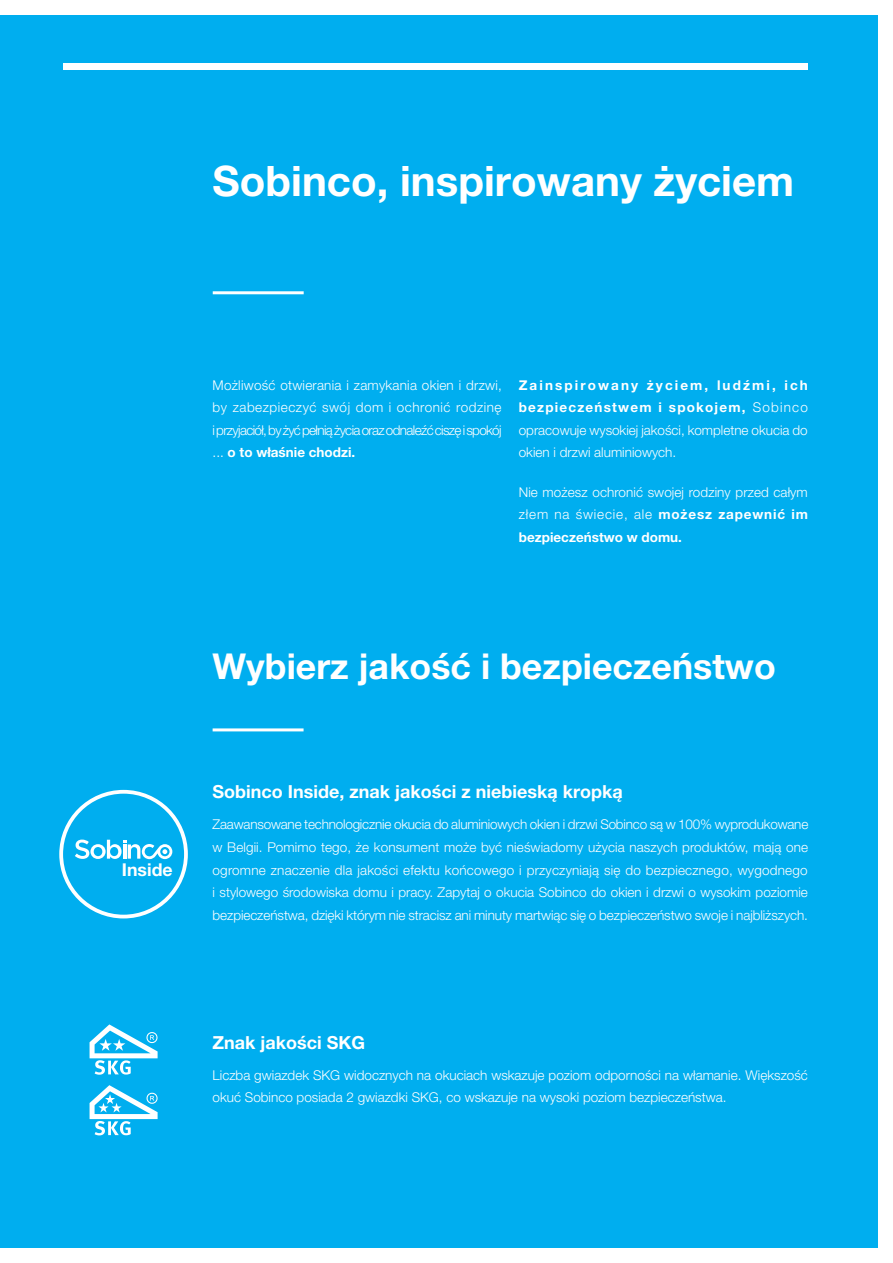
<style>
.page{position:relative;width:893px;height:1263px;background:#fff}
.page>*{position:absolute;margin:0;border:0;box-sizing:border-box;transform-origin:0 0}
.Titel_2{font:700 42px "Helvetica Neue LT Pro";color:#fff}
.Ondertitels{font:700 35.7px "Helvetica Neue LT Pro";color:#fff}
.Titeltje_bodytekst{font:700 18px "Helvetica Neue LT Pro";color:#fff}
.titels_kleiner{font:700 17.7px "Helvetica Neue LT Std";color:#fff}
.Bodytekst{font:300 13.5px/22.5px "Helvetica Neue LT Pro";color:#fff;text-align:justify}
.s1{font-weight:700}
</style>
<div class="page">
<div style="left:0;top:15px;width:878px;height:1233px;background:#00aeef"></div>
<p class="Titel_2" style="left:213px;top:155px;width:583px">Sobinco, inspirowany życiem</p>
<p class="Bodytekst" style="left:213px;top:374px;width:291px">Możliwość otwierania i zamykania okien i drzwi, by zabezpieczyć swój dom i ochronić rodzinę i przyjaciół, by żyć pełnią życia oraz odnaleźć ciszę i spokój ... <span class="s1">o to właśnie chodzi.</span></p>
<p class="Bodytekst" style="left:519px;top:374px;width:291px"><span class="s1">Zainspirowany życiem, ludźmi, ich bezpieczeństwem i spokojem,</span> Sobinco opracowuje wysokiej jakości, kompletne okucia do okien i drzwi aluminiowych.</p>
<p class="Bodytekst" style="left:519px;top:481px;width:291px">Nie możesz ochronić swojej rodziny przed całym złem na świecie, ale <span class="s1">możesz zapewnić im bezpieczeństwo w domu.</span></p>
<p class="titels_kleiner" style="left:122px;top:859px;width:52px">Inside</p>
<p class="Ondertitels" style="left:213px;top:644px;width:565px">Wybierz jakość i bezpieczeństwo</p>
<p class="Titeltje_bodytekst" style="left:213px;top:781px;width:412px">Sobinco Inside, znak jakości z niebieską kropką</p>
<p class="Bodytekst" style="left:213px;top:813px;width:597px">Zaawansowane technologicznie okucia do aluminiowych okien i drzwi Sobinco są w 100% wyprodukowane w Belgii. Pomimo tego, że konsument może być nieświadomy użycia naszych produktów, mają one ogromne znaczenie dla jakości efektu końcowego i przyczyniają się do bezpiecznego, wygodnego i stylowego środowiska domu i pracy. Zapytaj o okucia Sobinco do okien i drzwi o wysokim poziomie bezpieczeństwa, dzięki którym nie stracisz ani minuty martwiąc się o bezpieczeństwo swoje i najbliższych.</p>
<p class="Titeltje_bodytekst" style="left:213px;top:1031px;width:154px">Znak jakości SKG</p>
<p class="Bodytekst" style="left:213px;top:1063px;width:597px">Liczba gwiazdek SKG widocznych na okuciach wskazuje poziom odporności na włamanie. Większość okuć Sobinco posiada 2 gwiazdki SKG, co wskazuje na wysoki poziom bezpieczeństwa.</p>
</div>
